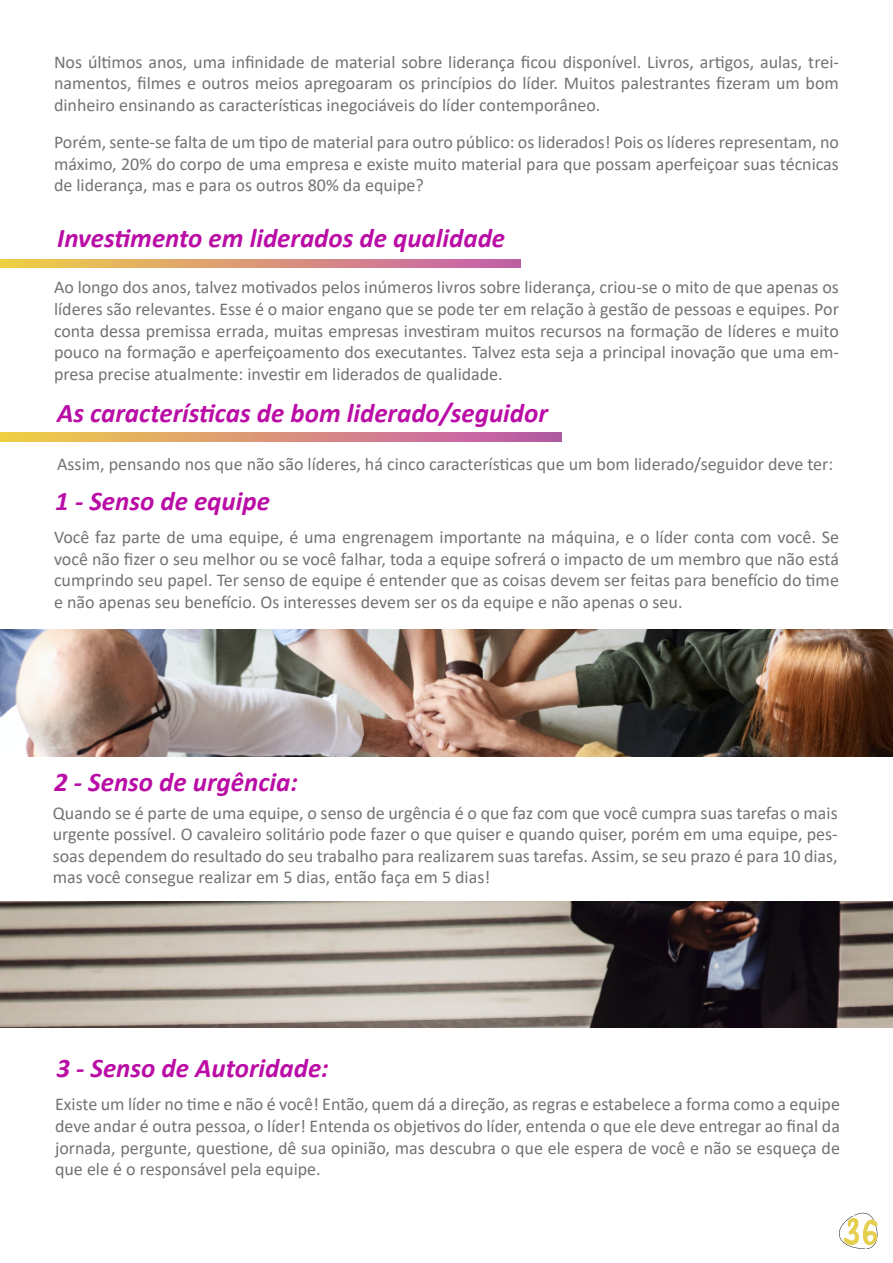
<style>
.page{position:relative;width:893px;height:1263px;background:#fff}
.page>*{position:absolute;margin:0;border:0;box-sizing:border-box;transform-origin:0 0}
.t1{font:53.7px "a Affirmation";color:#e6cf4f}
.t2{font:italic 700 27px "Calibri";color:#ba0da6}
.t3{font:18px/21.6px "Calibri";color:#727376;text-align:justify}
</style>
<div class="page">
<svg style="left:0;top:259px;width:520px;height:9px"></svg>
<svg style="left:0;top:433px;width:561px;height:9px"></svg>
<img style="left:0;top:629px;width:893px;height:127px">
<img style="left:0;top:902px;width:893px;height:126px">
<svg style="left:839px;top:1212px;width:39px;height:37px"></svg>
<p class="t3" style="left:54px;top:50px;width:786px">Nos últimos anos, uma infinidade de material sobre liderança ficou disponível. Livros, artigos, aulas, trei&shy;namentos, filmes e outros meios apregoaram os princípios do líder. Muitos palestrantes fizeram um bom dinheiro ensinando as características inegociáveis do líder contemporâneo.</p>
<p class="t3" style="left:54px;top:131px;width:786px">Porém, sente-se falta de um tipo de material para outro público: os liderados! Pois os líderes representam, no máximo, 20% do corpo de uma empresa e existe muito material para que possam aperfeiçoar suas técnicas de liderança, mas e para os outros 80% da equipe?</p>
<h2 class="t2" style="left:57px;top:219px;width:449px">Investimento em liderados de qualidade</h2>
<p class="t3" style="left:54px;top:276px;width:786px">Ao longo dos anos, talvez motivados pelos inúmeros livros sobre liderança, criou-se o mito de que apenas os líderes são relevantes. Esse é o maior engano que se pode ter em relação à gestão de pessoas e equipes. Por conta dessa premissa errada, muitas empresas investiram muitos recursos na formação de líderes e muito pouco na formação e aperfeiçoamento dos executantes. Talvez esta seja a principal inovação que uma em&shy;presa precise atualmente: investir em liderados de qualidade.</p>
<h2 class="t2" style="left:57px;top:394px;width:492px">As características de bom liderado/seguidor</h2>
<p class="t3" style="left:57px;top:453px;width:778px">Assim, pensando nos que não são líderes, há cinco características que um bom liderado/seguidor deve ter:</p>
<h2 class="t2" style="left:55px;top:482px;width:216px">1 - Senso de equipe</h2>
<p class="t3" style="left:54px;top:526px;width:786px">Você faz parte de uma equipe, é uma engrenagem importante na máquina, e o líder conta com você. Se você não fizer o seu melhor ou se você falhar, toda a equipe sofrerá o impacto de um membro que não está cumprindo seu papel. Ter senso de equipe é entender que as coisas devem ser feitas para benefício do time e não apenas seu benefício. Os interesses devem ser os da equipe e não apenas o seu.</p>
<h2 class="t2" style="left:54px;top:763px;width:245px">2 - Senso de urgência:</h2>
<p class="t3" style="left:53px;top:801px;width:786px">Quando se é parte de uma equipe, o senso de urgência é o que faz com que você cumpra suas tarefas o mais urgente possível. O cavaleiro solitário pode fazer o que quiser e quando quiser, porém em uma equipe, pes&shy;soas dependem do resultado do seu trabalho para realizarem suas tarefas. Assim, se seu prazo é para 10 dias, mas você consegue realizar em 5 dias, então faça em 5 dias!</p>
<h2 class="t2" style="left:56px;top:1049px;width:274px">3 - Senso de Autoridade:</h2>
<p class="t3" style="left:55px;top:1093px;width:786px">Existe um líder no time e não é você! Então, quem dá a direção, as regras e estabelece a forma como a equipe deve andar é outra pessoa, o líder! Entenda os objetivos do líder, entenda o que ele deve entregar ao final da jornada, pergunte, questione, dê sua opinião, mas descubra o que ele espera de você e não se esqueça de que ele é o responsável pela equipe.</p>
<h1 class="t1" style="left:843px;top:1209px;width:38px">36</h1>
</div>
